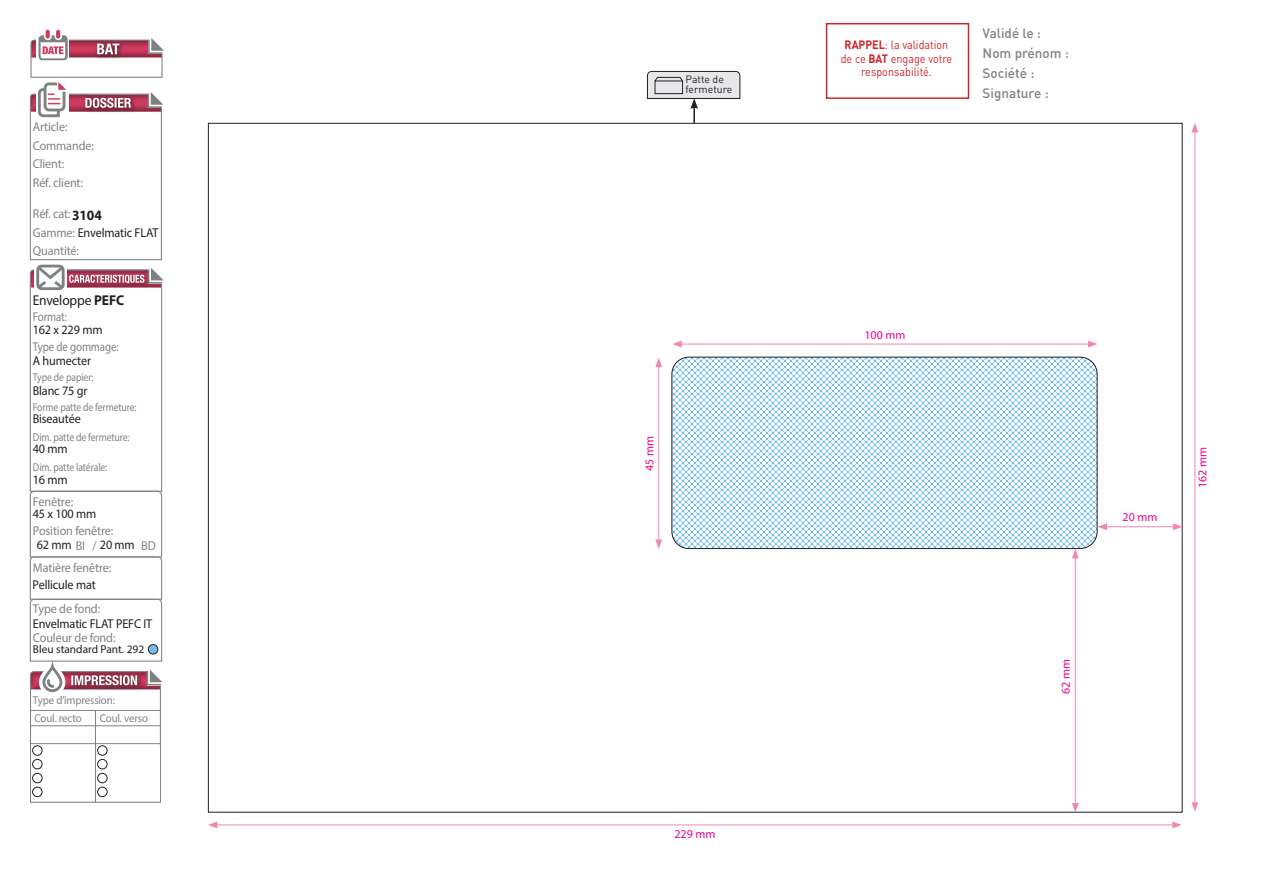
<style>
.page{position:relative;width:1263px;height:893px;background:#fff}
.page>*{position:absolute;margin:0;border:0;box-sizing:border-box;transform-origin:0 0}
.t1{font:14.25px "Myriad Pro";letter-spacing:-.01em;color:#231f20;scale:.95 1}
.t2{font:500 13.5px/20.2px "DIN";color:#808285}
.t3{font:12.9px/18.5px "Myriad Pro";letter-spacing:-.01em;color:#808285;scale:.95 1}
.t4{font:12.9px "Myriad Pro";letter-spacing:-.01em;color:#231f20;scale:.95 1}
.t5{font:12.9px "Myriad Pro";letter-spacing:-.01em;color:#808285;scale:.85 1}
.t6{font:12px/13.5px "DIN";color:#d1232a;text-align:center;scale:.9 1}
.t7{font:12px "Myriad Pro";color:#ed028c}
.t8{font:11.4px "Myriad Pro";letter-spacing:-.01em;color:#808285;scale:.85 1}
.t9{font:11.4px/18.3px "Myriad Pro";letter-spacing:-.01em;color:#808285;scale:.95 1}
.t10{font:11.4px "Myriad Pro";color:#231f20}
.t11{font:10.5px/10.5px "DIN";color:#231f20}
.s1{font-weight:700;font-size:14.25px;color:#231f20}
.s2{color:#231f20}
.s3{font-weight:700}
</style>
<div class="page">
<svg style="left:673px;top:357px;width:424px;height:192px"></svg>
<div style="left:671px;top:357px;width:426px;height:192px;border:1px solid #231f20;border-radius:17px"></div>
<svg style="left:647px;top:71px;width:94px;height:52px"></svg>
<div style="left:826px;top:23px;width:143px;height:76px;border:2px solid #d1232a"></div>
<div style="left:42px;top:665px;width:20px;height:27px;border:3px solid #7d8280;border-radius:9px"></div>
<svg style="left:29px;top:30px;width:135px;height:632px"></svg>
<svg style="left:30px;top:669px;width:132px;height:134px"></svg>
<hr style="left:1194px;top:130px;width:1px;height:675px;background:#f287b6">
<svg style="left:1191px;top:802px;width:7px;height:10px"></svg>
<svg style="left:1191px;top:123px;width:7px;height:9px"></svg>
<hr style="left:215px;top:824px;width:960px;height:1px;background:#f287b6">
<svg style="left:208px;top:821px;width:9px;height:7px"></svg>
<svg style="left:1172px;top:821px;width:10px;height:7px"></svg>
<hr style="left:679px;top:344px;width:411px;height:1px;background:#f287b6">
<svg style="left:672px;top:341px;width:10px;height:6px"></svg>
<svg style="left:1088px;top:341px;width:9px;height:6px"></svg>
<hr style="left:658px;top:365px;width:1px;height:177px;background:#f287b6">
<svg style="left:655px;top:539px;width:7px;height:10px"></svg>
<svg style="left:655px;top:358px;width:7px;height:9px"></svg>
<hr style="left:1075px;top:556px;width:1px;height:249px;background:#f287b6">
<svg style="left:1072px;top:803px;width:7px;height:9px"></svg>
<svg style="left:1072px;top:549px;width:7px;height:9px"></svg>
<hr style="left:1104px;top:526px;width:71px;height:1px;background:#f287b6">
<svg style="left:1097px;top:523px;width:10px;height:7px"></svg>
<svg style="left:1173px;top:523px;width:9px;height:7px"></svg>
<p class="t3" style="left:33px;top:118px;width:66px">Article:<br>Commande:<br>Client:<br>Réf. client:</p>
<p class="t3" style="left:33px;top:204px;width:74px">Réf. cat:<span class="s1">3104</span></p>
<p class="t3" style="left:33px;top:223px;width:134px">Gamme: <span class="s2">Envelmatic FLAT<br></span>Quantité:</p>
<p class="t1" style="left:33px;top:291px;width:98px">Enveloppe <span class="s3">PEFC</span></p>
<p class="t4" style="left:33px;top:321px;width:75px">162 x 229 mm</p>
<p class="t4" style="left:33px;top:353px;width:63px">A humecter</p>
<p class="t4" style="left:33px;top:383px;width:59px">Blanc 75 gr</p>
<p class="t4" style="left:33px;top:411px;width:52px">Biseautée</p>
<p class="t4" style="left:33px;top:441px;width:38px">40 mm</p>
<p class="t4" style="left:33px;top:471px;width:38px">16 mm</p>
<p class="t5" style="left:33px;top:309px;width:42px">Format:</p>
<p class="t5" style="left:33px;top:339px;width:102px">Type de gommage:</p>
<p class="t8" style="left:33px;top:370px;width:73px">Type de papier:</p>
<p class="t8" style="left:33px;top:400px;width:123px">Forme patte de fermeture:</p>
<p class="t8" style="left:33px;top:430px;width:115px">Dim. patte de fermeture:</p>
<p class="t8" style="left:33px;top:460px;width:89px">Dim. patte latérale:</p>
<p class="t3" style="left:33px;top:492px;width:44px">Fenêtre:</p>
<p class="t3" style="left:33px;top:523px;width:109px;line-height:14.4px">Position fenêtre:<br><span class="s2">62 mm</span> BI / <span class="s2">20 mm</span></p>
<p class="t4" style="left:33px;top:506px;width:69px">45 x 100 mm</p>
<p class="t3" style="left:33px;top:558px;width:84px">Matière fenêtre:</p>
<p class="t4" style="left:33px;top:577px;width:68px">Pellicule mat</p>
<p class="t3" style="left:141px;top:536px;width:17px">BD</p>
<p class="t3" style="left:33px;top:600px;width:72px">Type de fond:</p>
<p class="t3" style="left:33px;top:628px;width:88px">Couleur de fond:</p>
<p class="t4" style="left:33px;top:616px;width:127px">Envelmatic FLAT PEFC IT</p>
<p class="t10" style="left:33px;top:642px;width:113px">Bleu standard Pant. 292</p>
<p class="t9" style="left:33px;top:690px;width:88px">Type d’impression:<br>Coul. recto</p>
<p class="t9" style="left:100px;top:709px;width:52px">Coul. verso</p>
<p class="t11" style="left:685px;top:74px;width:48px">Patte de fermeture</p>
<p class="t7" style="left:642px;top:471px;width:36px;rotate:-90deg">45 mm</p>
<p class="t7" style="left:674px;top:827px;width:43px">229 mm</p>
<p class="t6" style="left:841px;top:38px;width:125px"><span class="s3">RAPPEL</span>: la validation de ce <span class="s3">BAT</span> engage votre responsabilité.</p>
<p class="t2" style="left:982px;top:22px;width:88px">Validé le :<br>Nom prénom :<br>Société :<br>Signature :</p>
<p class="t7" style="left:864px;top:327px;width:43px">100 mm</p>
<p class="t7" style="left:1122px;top:510px;width:36px">20 mm</p>
<p class="t7" style="left:1195px;top:488px;width:43px;rotate:-90deg">162 mm</p>
<p class="t7" style="left:1058px;top:694px;width:36px;rotate:-90deg">62 mm</p>
</div>
